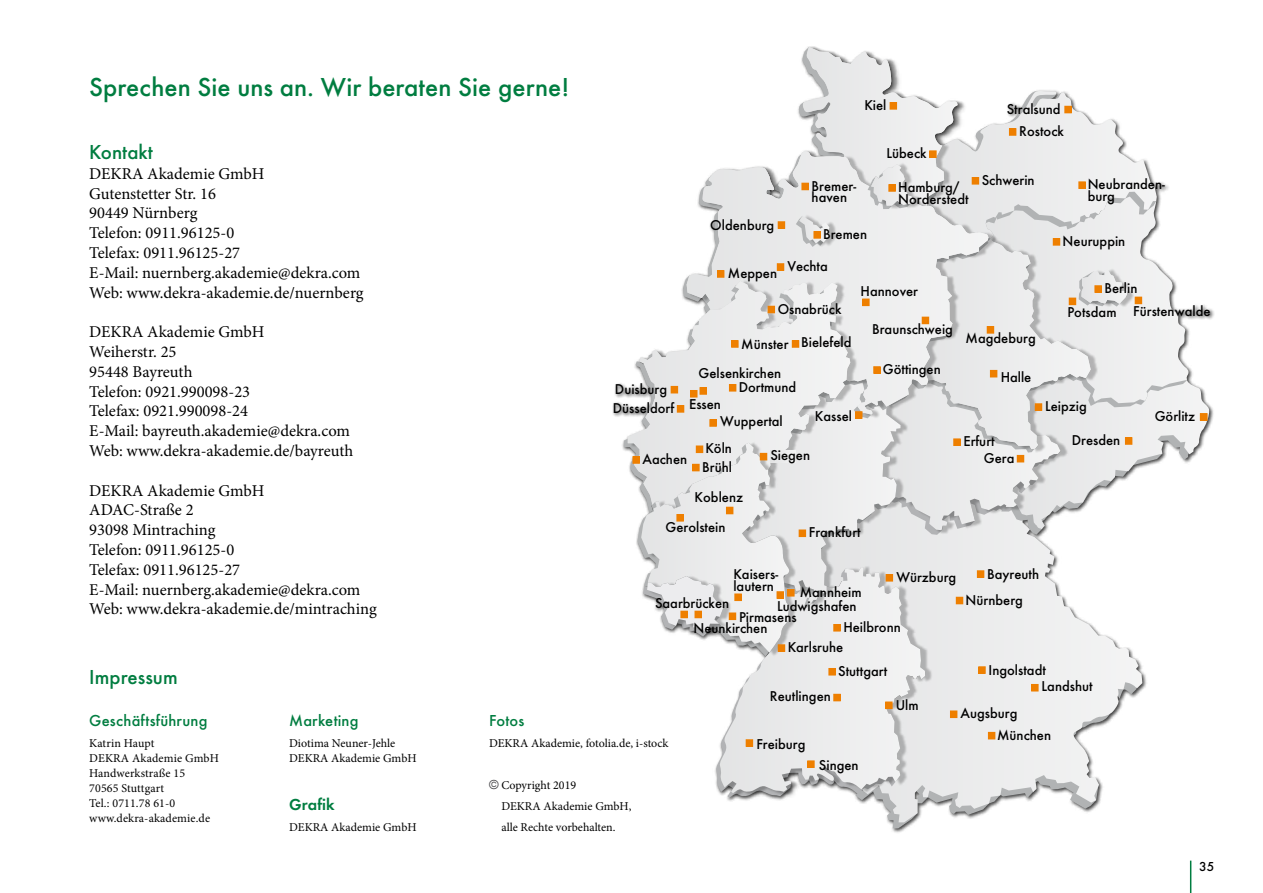
<style>
.page{position:relative;width:1263px;height:893px;background:#fff}
.page>*{position:absolute;margin:0;border:0;box-sizing:border-box;transform-origin:0 0}
.t1{font:500 27px "Futura TOT";color:#007d40}
.t2{font:500 21px "Futura TOT";color:#007d40}
.t3{font:16.5px/19.8px "Minion Pro";color:#000}
.t4{font:500 16.5px "Futura TOT";letter-spacing:.01em;color:#007d40}
.t5{font:16.5px "Futura TOT Dem";color:#007d40}
.t6{font:500 14.85px/11.7px "Futura TOT";color:#000}
.t7{font:500 13.5px "Futura TOT";color:#000}
.t8{font:12px/15px "Minion Pro";color:#000}
.s1{font-family:"Futura Com";color:#3e3d40}
</style>
<div class="page">
<hr style="left:1190px;top:861px;width:1px;height:32px;background:#007d40">
<svg style="left:855px;top:798px;width:246px;height:24px"></svg>
<svg style="left:628px;top:385px;width:5px;height:92px"></svg>
<svg style="left:633px;top:47px;width:577px;height:751px"></svg>
<div style="left:776px;top:591px;width:8px;height:8px;border:1px solid #ee7f00"></div>
<div style="left:729px;top:613px;width:7px;height:6px;background:#ee7f00"></div>
<div style="left:729px;top:612px;width:7px;height:8px;border:1px solid #ee7f00"></div>
<h1 class="t1" style="left:89px;top:71px;width:481px">Sprechen Sie uns an. Wir beraten Sie gerne!</h1>
<h2 class="t2" style="left:89px;top:140px;width:65px">Kontakt</h2>
<p class="t3" style="left:89px;top:164px;width:276px">DEKRA Akademie GmbH<br>Gutenstetter Str. 16<br>90449 Nürnberg<br>Telefon: 0911.96125-0<br>Telefax: 0911.96125-27<br>E-Mail: nuernberg.akademie@dekra.com<br>Web: www.dekra-akademie.de/nuernberg</p>
<p class="t3" style="left:89px;top:322px;width:266px">DEKRA Akademie GmbH<br>Weiherstr. 25<br>95448 Bayreuth<br>Telefon: 0921.990098-23<br>Telefax: 0921.990098-24<br>E-Mail: bayreuth.akademie@dekra.com<br>Web: www.dekra-akademie.de/bayreuth</p>
<p class="t3" style="left:89px;top:481px;width:289px">DEKRA Akademie GmbH<br>ADAC-Straße 2<br>93098 Mintraching<br>Telefon: 0911.96125-0<br>Telefax: 0911.96125-27<br>E-Mail: nuernberg.akademie@dekra.com<br>Web: www.dekra-akademie.de/mintraching</p>
<p class="t6" style="left:710px;top:219px;width:66px">Oldenburg</p>
<p class="t6" style="left:864px;top:99px;width:24px">Kiel</p>
<p class="t6" style="left:811px;top:180px;width:46px">Bremer&shy;haven</p>
<p class="t6" style="left:823px;top:228px;width:46px">Bremen</p>
<p class="t6" style="left:886px;top:147px;width:42px">Lübeck</p>
<p class="t6" style="left:898px;top:181px;width:72px">Hamburg/<br>Norderstedt</p>
<p class="t6" style="left:1007px;top:103px;width:55px">Stralsund</p>
<p class="t6" style="left:1019px;top:125px;width:46px">Rostock</p>
<p class="t6" style="left:982px;top:174px;width:54px">Schwerin</p>
<p class="t6" style="left:1088px;top:178px;width:79px">Neubranden&shy;burg</p>
<p class="t6" style="left:1063px;top:235px;width:64px">Neuruppin</p>
<p class="t6" style="left:728px;top:267px;width:51px">Meppen</p>
<p class="t6" style="left:787px;top:260px;width:42px">Vechta</p>
<p class="t6" style="left:778px;top:303px;width:65px">Osnabrück</p>
<p class="t6" style="left:741px;top:337px;width:112px">Münster Bielefeld</p>
<p class="t6" style="left:699px;top:367px;width:84px">Gelsenkirchen</p>
<p class="t6" style="left:615px;top:383px;width:54px">Duisburg</p>
<p class="t6" style="left:739px;top:381px;width:59px">Dortmund</p>
<p class="t6" style="left:613px;top:402px;width:110px">Düsseldorf Essen</p>
<p class="t6" style="left:702px;top:439px;width:31px;line-height:18.5px">Köln<br>Brühl</p>
<p class="t6" style="left:815px;top:410px;width:39px">Kassel</p>
<p class="t6" style="left:720px;top:416px;width:64px">Wuppertal</p>
<p class="t6" style="left:770px;top:450px;width:41px">Siegen</p>
<p class="t6" style="left:642px;top:453px;width:46px">Aachen</p>
<p class="t6" style="left:695px;top:491px;width:50px">Koblenz</p>
<p class="t6" style="left:860px;top:285px;width:59px">Hannover</p>
<p class="t6" style="left:872px;top:323px;width:82px">Braunschweig</p>
<p class="t6" style="left:883px;top:363px;width:59px">Göttingen</p>
<p class="t6" style="left:665px;top:521px;width:62px">Gerolstein</p>
<p class="t6" style="left:809px;top:527px;width:53px">Frankfurt</p>
<p class="t6" style="left:1104px;top:282px;width:35px">Berlin</p>
<p class="t6" style="left:966px;top:332px;width:72px">Magdeburg</p>
<p class="t6" style="left:1001px;top:371px;width:32px">Halle</p>
<p class="t6" style="left:1067px;top:305px;width:145px">Potsdam Fürstenwalde</p>
<p class="t6" style="left:1045px;top:400px;width:43px">Leipzig</p>
<p class="t6" style="left:1155px;top:410px;width:42px">Görlitz</p>
<p class="t6" style="left:963px;top:435px;width:33px">Erfurt</p>
<p class="t6" style="left:1072px;top:434px;width:50px">Dresden</p>
<p class="t6" style="left:984px;top:452px;width:32px">Gera</p>
<p class="t6" style="left:896px;top:571px;width:61px">Würzburg</p>
<p class="t6" style="left:987px;top:568px;width:54px">Bayreuth</p>
<p class="t6" style="left:733px;top:568px;width:46px">Kaisers&shy;lautern</p>
<p class="t6" style="left:777px;top:585px;width:86px;line-height:13.6px;text-indent:23px">Mannheim<br>Ludwigshafen</p>
<p class="t6" style="left:966px;top:594px;width:59px">Nürnberg</p>
<p class="t6" style="left:655px;top:597px;width:76px">Saarbrücken</p>
<p class="t6" style="left:739px;top:611px;width:59px">Pirmasens</p>
<p class="t6" style="left:843px;top:621px;width:59px">Heilbronn</p>
<p class="t6" style="left:693px;top:622px;width:76px">Neunkirchen</p>
<h2 class="t2" style="left:89px;top:665px;width:90px">Impressum</h2>
<p class="t4" style="left:89px;top:711px;width:120px">Geschäftsführung</p>
<p class="t8" style="left:89px;top:736px;width:131px">Katrin Haupt<br>DEKRA Akademie GmbH<br>Handwerkstraße 15<br>70565 Stuttgart<br>Tel.: 0711.78 61-0 www.dekra-akademie.de</p>
<p class="t4" style="left:289px;top:711px;width:71px">Marketing</p>
<p class="t8" style="left:289px;top:736px;width:129px">Diotima Neuner-Jehle<br>DEKRA Akademie GmbH</p>
<p class="t5" style="left:289px;top:795px;width:47px">Grafik</p>
<p class="t8" style="left:289px;top:820px;width:129px">DEKRA Akademie GmbH</p>
<p class="t4" style="left:489px;top:711px;width:37px">Fotos</p>
<p class="t8" style="left:489px;top:736px;width:181px">DEKRA Akademie, fotolia.de, i-stock</p>
<p class="t8" style="left:501px;top:775px;width:132px;line-height:21px;text-indent:-12px"><span class="s1">©</span> Copyright 2019<br>DEKRA Akademie GmbH, alle Rechte vorbehalten.</p>
<p class="t6" style="left:788px;top:641px;width:57px">Karlsruhe</p>
<p class="t6" style="left:770px;top:690px;width:62px">Reutlingen</p>
<p class="t6" style="left:756px;top:738px;width:51px">Freiburg</p>
<p class="t6" style="left:819px;top:759px;width:41px">Singen</p>
<p class="t6" style="left:838px;top:665px;width:50px">Stuttgart</p>
<p class="t6" style="left:896px;top:699px;width:24px">Ulm</p>
<p class="t6" style="left:1041px;top:661px;width:53px;line-height:16.5px;text-indent:-53px">Ingolstadt<br>Landshut</p>
<p class="t6" style="left:960px;top:707px;width:58px">Augsburg</p>
<p class="t6" style="left:997px;top:729px;width:55px">München</p>
<p class="t7" style="left:1199px;top:858px;width:17px">35</p>
</div>
